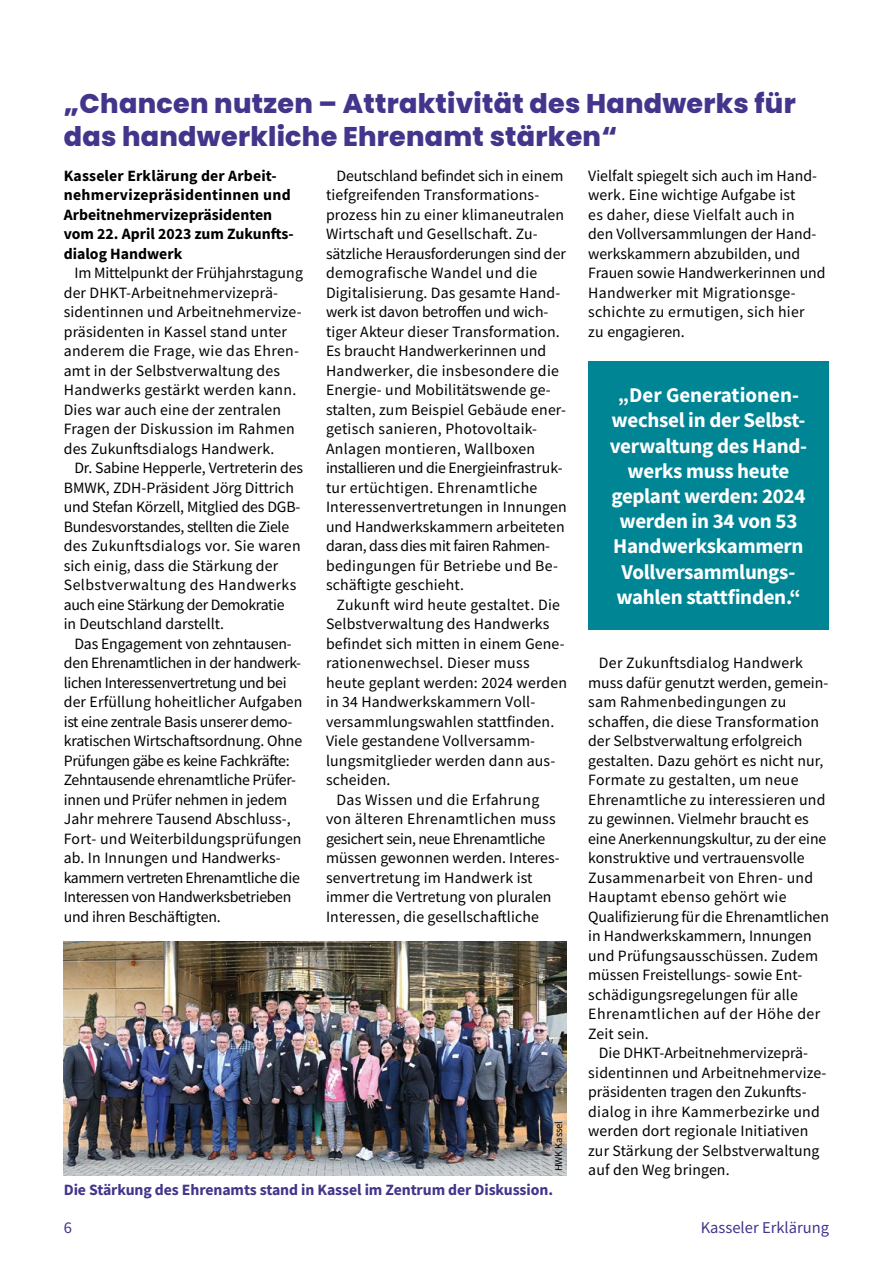
<style>
.page{position:relative;width:893px;height:1263px;background:#fff}
.page>*{position:absolute;margin:0;border:0;box-sizing:border-box;transform-origin:0 0}
.t1{font:800 27px/32.4px "Poppins";letter-spacing:.01em;color:#43358b}
.t2{font:700 21px/25.2px "Source Sans Pro";letter-spacing:-.015em;color:#fff;text-align:center}
.t3{font:16.5px "Source Sans Pro";color:#43358b}
.t4{font:15.75px/19.5px "Source Sans Pro";letter-spacing:.005em;color:#000}
.t5{font:15.75px/19.5px "Source Sans Pro";letter-spacing:-.02em;color:#000}
.t6{font:700 15.75px/19.5px "Source Sans Pro";color:#000}
.t7{font:700 15.75px "Source Sans Pro";letter-spacing:-.005em;color:#43358b}
.t8{font:10.5px "Source Sans Pro";letter-spacing:-.01em;color:#000}
</style>
<div class="page">
<img style="left:64px;top:941px;width:503px;height:234px">
<div style="left:588px;top:361px;width:241px;height:268px;background:#008595"></div>
<h1 class="t1" style="left:64px;top:88px;width:733px">„Chancen nutzen – Attraktivität des Handwerks für das handwerkliche Ehrenamt stärken“</h1>
<p class="t6" style="left:64px;top:166px;width:232px">Kasseler Erklärung der Arbeit&shy;nehmervizepräsidentinnen und<br>Arbeitnehmervizepräsidenten vom 22. April 2023 zum Zukunfts&shy;dialog Handwerk</p>
<p class="t4" style="left:64px;top:263px;width:241px;text-indent:11px">Im Mittelpunkt der Frühjahrstagung der DHKT-Arbeitnehmervizeprä&shy;sidentinnen und Arbeitnehmervize&shy;präsidenten in Kassel stand unter anderem die Frage, wie das Ehren&shy;amt in der Selbstverwaltung des Handwerks gestärkt werden kann.<br>Dies war auch eine der zentralen Fragen der Diskussion im Rahmen des Zukunftsdialogs Handwerk.</p>
<p class="t4" style="left:64px;top:458px;width:241px;text-indent:11px">Dr. Sabine Hepperle, Vertreterin des BMWK, ZDH-Präsident Jörg Dittrich und Stefan Körzell, Mitglied des DGB-- Bundesvorstandes, stellten die Ziele des Zukunftsdialogs vor. Sie waren sich einig, dass die Stärkung der Selbstverwaltung des Handwerks auch eine Stärkung der Demokratie<br>in Deutschland darstellt.</p>
<p class="t5" style="left:64px;top:634px;width:240px;text-indent:11px">Das Engagement von zehntausen&shy;den Ehrenamtlichen in der handwerk&shy;lichen Interessenvertretung und bei der Erfüllung hoheitlicher Aufgaben ist eine zentrale Basis unserer demo&shy;kratischen Wirtschaftsordnung. Ohne Prüfungen gäbe es keine Fachkräfte:<br>Zehntausende ehrenamtliche Prüfer&shy;innen und Prüfer nehmen in jedem Jahr mehrere Tausend Abschluss-, Fort- und Weiterbildungsprüfungen ab. In Innungen und Handwerks&shy;kammern vertreten Ehrenamtliche die Interessen von Handwerksbetrieben und ihren Beschäftigten.</p>
<p class="t4" style="left:326px;top:166px;width:242px;text-indent:11px">Deutschland befindet sich in einem tiefgreifenden Transformations&shy;prozess hin zu einer klimaneutralen Wirtschaft und Gesellschaft. Zu&shy;sätzliche Herausforderungen sind der demografische Wandel und die Digitalisierung. Das gesamte Hand&shy;werk ist davon betroffen und wich&shy;tiger Akteur dieser Transformation.<br>Es braucht Handwerkerinnen und Handwerker, die insbesondere die Energie- und Mobilitätswende ge&shy;stalten, zum Beispiel Gebäude ener&shy;getisch sanieren, Photovoltaik-- Anlagen montieren, Wallboxen installieren und die Energieinfrastruk&shy;tur ertüchtigen. Ehrenamtliche Interessenvertretungen in Innungen und Handwerkskammern arbeiteten daran, dass dies mit fairen Rahmen&shy;bedingungen für Betriebe und Be&shy;schäftigte geschieht.</p>
<p class="t4" style="left:337px;top:595px;width:225px">Zukunft wird heute gestaltet. Die</p>
<p class="t4" style="left:326px;top:614px;width:225px">Selbstverwaltung des Handwerks</p>
<p class="t4" style="left:326px;top:634px;width:240px">befindet sich mitten in einem Gene-</p>
<p class="t4" style="left:326px;top:653px;width:205px">rationenwechsel. Dieser muss</p>
<p class="t4" style="left:326px;top:673px;width:242px">heute geplant werden: 2024 werden</p>
<p class="t4" style="left:326px;top:692px;width:211px">in 34 Handwerkskammern Voll-</p>
<p class="t4" style="left:326px;top:712px;width:230px">versammlungswahlen stattfinden.</p>
<p class="t4" style="left:326px;top:731px;width:211px">Viele gestandene Vollversamm-</p>
<p class="t4" style="left:326px;top:751px;width:231px">lungsmitglieder werden dann aus-</p>
<p class="t4" style="left:326px;top:770px;width:66px">scheiden.</p>
<p class="t4" style="left:337px;top:790px;width:204px">Das Wissen und die Erfahrung</p>
<p class="t4" style="left:326px;top:809px;width:231px">von älteren Ehrenamtlichen muss</p>
<p class="t5" style="left:326px;top:829px;width:221px">gesichert sein, neue Ehrenamtliche</p>
<p class="t4" style="left:326px;top:848px;width:235px">müssen gewonnen werden. Interes-</p>
<p class="t4" style="left:326px;top:868px;width:208px">senvertretung im Handwerk ist</p>
<p class="t4" style="left:326px;top:887px;width:227px">immer die Vertretung von pluralen</p>
<p class="t4" style="left:326px;top:907px;width:215px">Interessen, die gesellschaftliche</p>
<p class="t8" style="left:552px;top:1171px;width:52px;rotate:-90deg">HWK Kassel</p>
<p class="t7" style="left:64px;top:1179px;width:491px">Die Stärkung des Ehrenamts stand in Kassel im Zentrum der Diskussion.</p>
<p class="t4" style="left:588px;top:166px;width:239px">Vielfalt spiegelt sich auch im Hand&shy;werk. Eine wichtige Aufgabe ist<br>es daher, diese Vielfalt auch in<br>den Vollversammlungen der Hand&shy;werkskammern abzubilden, und<br>Frauen sowie Handwerkerinnen und<br>Handwerker mit Migrationsge&shy;schichte zu ermutigen, sich hier<br>zu engagieren.</p>
<h2 class="t2" style="left:610px;top:382px;width:199px">„Der Generationen‑ wechsel in der Selbst&shy;verwaltung des Hand&shy;werks muss heute geplant werden: 2024 werden in 34 von 53<br>Handwerkskammern<br>Vollversammlungs&shy;wahlen stattfinden.“</h2>
<p class="t4" style="left:588px;top:653px;width:242px;text-indent:11px">Der Zukunftsdialog Handwerk muss dafür genutzt werden, gemein&shy;sam Rahmenbedingungen zu schaffen, die diese Transformation der Selbstverwaltung erfolgreich gestalten. Dazu gehört es nicht nur,<br>Formate zu gestalten, um neue<br>Ehrenamtliche zu interessieren und zu gewinnen. Vielmehr braucht es eine Anerkennungskultur, zu der eine konstruktive und vertrauensvolle<br>Zusammenarbeit von Ehren- und<br>Hauptamt ebenso gehört wie<br>Qualifizierung für die Ehrenamtlichen in Handwerkskammern, Innungen und Prüfungsausschüssen. Zudem müssen Freistellungs- sowie Ent&shy;schädigungsregelungen für alle<br>Ehrenamtlichen auf der Höhe der<br>Zeit sein.</p>
<p class="t4" style="left:588px;top:1043px;width:240px;text-indent:11px">Die DHKT-Arbeitnehmervizeprä&shy;sidentinnen und Arbeitnehmervize&shy;präsidenten tragen den Zukunfts&shy;dialog in ihre Kammerbezirke und werden dort regionale Initiativen zur Stärkung der Selbstverwaltung auf den Weg bringen.</p>
<p class="t3" style="left:64px;top:1217px;width:10px">6</p>
<p class="t3" style="left:701px;top:1217px;width:130px">Kasseler Erklärung</p>
</div>
